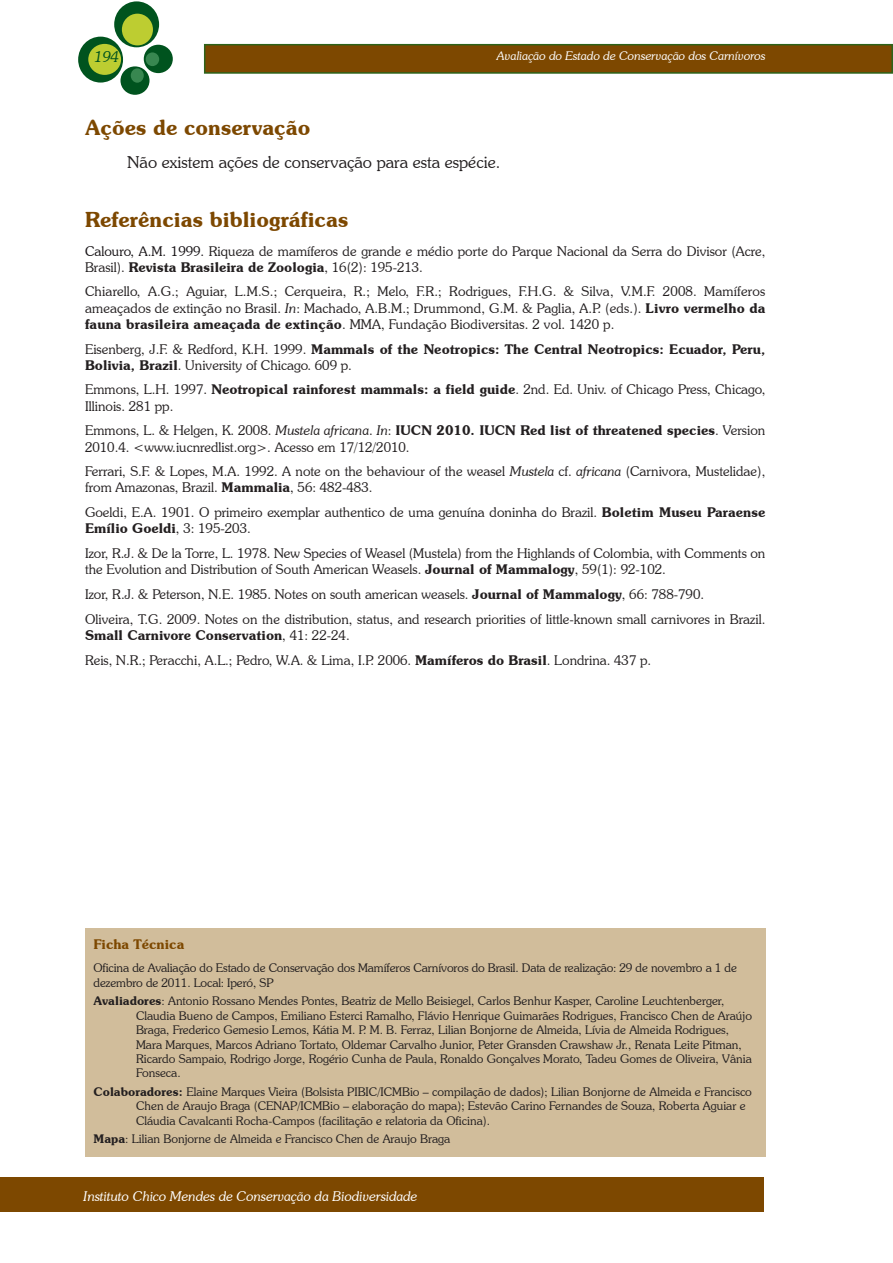
<style>
.page{position:relative;width:893px;height:1263px;background:#fff}
.page>*{position:absolute;margin:0;border:0;box-sizing:border-box;transform-origin:0 0}
.t1{font:600 21px "Souvenir IT Cby BT";color:#7d4800}
.t2{font:300 16.5px "Souvenir IT Cby BT";color:#231f20}
.t3{font:italic 300 15px "Souvenir IT Cby BT";color:#00531e}
.t4{font:300 13.5px/16.2px "Souvenir IT Cby BT";color:#231f20}
.t5{font:600 13.5px/16.2px "Souvenir IT Cby BT";color:#231f20}
.t6{font:italic 300 13.5px "Souvenir IT Cby BT";color:#fff}
.t7{font:600 13.5px "Souvenir IT Cby BT";color:#7d4800}
.t8{font:300 12px/14.4px "Souvenir IT Cby BT";color:#231f20}
.t9{font:italic 300 12px "Souvenir IT Cby BT";color:#fff}
.s1{color:#171316}
.s2{font-weight:600}
.s3{font-style:italic}
.s4{font-weight:300}
</style>
<div class="page">
<div style="left:205px;top:45px;width:687px;height:28px;background:#7d4800"></div>
<div style="left:204px;top:44px;width:689px;height:30px;border:2px solid #2d631a"></div>
<div style="left:114px;top:1px;width:45px;height:46px;background:#00531e;border-radius:50%"></div>
<div style="left:78px;top:37px;width:45px;height:46px;background:#00531e;border-radius:50%"></div>
<div style="left:144px;top:45px;width:29px;height:28px;background:#00531e;border-radius:50%"></div>
<div style="left:120px;top:66px;width:30px;height:29px;background:#00531e;border-radius:50%"></div>
<div style="left:122px;top:14px;width:31px;height:31px;background:#bdcd31;border-radius:50%"></div>
<div style="left:88px;top:44px;width:33px;height:31px;background:#bdcd31;border-radius:50%"></div>
<div style="left:146px;top:52px;width:13px;height:14px;background:#388750;border-radius:50%"></div>
<div style="left:131px;top:68px;width:13px;height:15px;background:#388750;border-radius:50%"></div>
<div style="left:0;top:1178px;width:764px;height:34px;background:#7d4800"></div>
<div style="left:85px;top:928px;width:680px;height:229px;background:#d1bd9b"></div>
<p class="t3" style="left:94px;top:48px;width:26px">194</p>
<p class="t9" style="left:497px;top:49px;width:270px">Avaliação do Estado de Conservação dos Carnívoros</p>
<h1 class="t1" style="left:85px;top:114px;width:227px">Ações de conservação</h1>
<p class="t2" style="left:128px;top:152px;width:374px">Não existem ações de conservação para esta espécie.</p>
<h1 class="t1" style="left:85px;top:206px;width:265px">Referências bibliográficas</h1>
<p class="t4" style="left:85px;top:242px;width:682px"><span class="s1">Calouro, A.M. 1999.</span> Riqueza de mamíferos de grande e médio porte do Parque Nacional da Serra do Divisor (Acre,<br>Brasil). <span class="s2">Revista Brasileira de Zoologia</span>, 16(2): 195-213.</p>
<p class="t4" style="left:85px;top:283px;width:682px;text-align:justify">Chiarello, A.G.; Aguiar, L.M.S.; Cerqueira, R.; Melo, F.R.; Rodrigues, F.H.G. &amp; Silva, V.M.F. 2008. Mamíferos ameaçados de extinção no Brasil. <span class="s3">In</span>: Machado, A.B.M.; Drummond, G.M. &amp; Paglia, A.P. (eds.). <span class="s2">Livro vermelho da fauna brasileira ameaçada de extinção</span>. MMA, Fundação Biodiversitas. 2 vol. 1420 p.</p>
<p class="t5" style="left:85px;top:340px;width:682px"><span class="s4">Eisenberg, J.F. &amp; Redford, K.H. 1999.</span> Mammals of the Neotropics: The Central Neotropics: Ecuador, Peru,<br>Bolivia, Brazil<span class="s4">. University of Chicago. 609 p.</span></p>
<p class="t4" style="left:85px;top:381px;width:682px">Emmons, L.H. 1997. <span class="s2">Neotropical rainforest mammals: a field guide</span>. 2nd. Ed. Univ. of Chicago Press, Chicago,<br>Illinois. 281 pp.</p>
<p class="t4" style="left:85px;top:422px;width:682px">Emmons, L. &amp; Helgen, K. 2008. <span class="s3">Mustela africana</span>. <span class="s3">In</span>: <span class="s2">IUCN 2010. IUCN Red list of threatened species</span>. Version<br>2010.4. &lt;www.iucnredlist.org&gt;. Acesso em 17/12/2010.</p>
<p class="t4" style="left:85px;top:463px;width:682px">Ferrari, S.F. &amp; Lopes, M.A. 1992. A note on the behaviour of the weasel <span class="s3">Mustela</span> cf. <span class="s3">africana</span> (Carnivora, Mustelidae), from Amazonas, Brazil. <span class="s2">Mammalia</span>, 56: 482-483.</p>
<p class="t4" style="left:85px;top:504px;width:682px">Goeldi, E.A. 1901. O primeiro exemplar authentico de uma genuína doninha do Brazil. <span class="s2">Boletim Museu Paraense<br>Emílio Goeldi</span>, 3: 195-203.</p>
<p class="t4" style="left:85px;top:545px;width:682px">Izor, R.J. &amp; De la Torre, L. 1978. New Species of Weasel (Mustela) from the Highlands of Colombia, with Comments on the Evolution and Distribution of South American Weasels. <span class="s2">Journal of Mammalogy</span>, 59(1): 92-102.</p>
<p class="t4" style="left:85px;top:582px;width:682px;line-height:24.8px">Izor, R.J. &amp; Peterson, N.E. 1985. Notes on south american weasels. <span class="s2">Journal of Mammalogy</span>, 66: 788-790.<br>Oliveira, T.G. 2009. Notes on the distribution, status, and research priorities of little-known small carnivores in Brazil.</p>
<p class="t4" style="left:85px;top:623px;width:568px;line-height:24.8px"><span class="s2">Small Carnivore Conservation</span>, 41: 22-24.<br>Reis, N.R.; Peracchi, A.L.; Pedro, W.A. &amp; Lima, I.P. 2006. <span class="s2">Mamíferos do Brasil</span>. Londrina. 437 p.</p>
<p class="t7" style="left:94px;top:936px;width:92px">Ficha Técnica</p>
<p class="t8" style="left:94px;top:961px;width:645px">Oficina de Avaliação do Estado de Conservação dos Mamíferos Carnívoros do Brasil. Data de realização: 29 de novembro a 1 de dezembro de 2011. Local: Iperó, SP</p>
<p class="t8" style="left:136px;top:994px;width:618px;text-indent:-43px"><span class="s2">Avaliadores</span>: Antonio Rossano Mendes Pontes, Beatriz de Mello Beisiegel, Carlos Benhur Kasper, Caroline Leuchtenberger, Claudia Bueno de Campos, Emiliano Esterci Ramalho, Flávio Henrique Guimarães Rodrigues, Francisco Chen de Araújo Braga, Frederico Gemesio Lemos, Kátia M. P. M. B. Ferraz, Lilian Bonjorne de Almeida, Lívia de Almeida Rodrigues, Mara Marques, Marcos Adriano Tortato, Oldemar Carvalho Junior, Peter Gransden Crawshaw Jr., Renata Leite Pitman, Ricardo Sampaio, Rodrigo Jorge, Rogério Cunha de Paula, Ronaldo Gonçalves Morato, Tadeu Gomes de Oliveira, Vânia Fonseca.</p>
<p class="t8" style="left:136px;top:1084px;width:617px;text-indent:-43px"><span class="s2">Colaboradores:</span> Elaine Marques Vieira (Bolsista PIBIC/ICMBio – compilação de dados); Lilian Bonjorne de Almeida e Francisco<br>Chen de Araujo Braga (CENAP/ICMBio – elaboração do mapa); Estevão Carino Fernandes de Souza, Roberta Aguiar e<br>Cláudia Cavalcanti Rocha-Campos (facilitação e relatoria da Oficina).</p>
<p class="t8" style="left:94px;top:1132px;width:358px"><span class="s2">Mapa</span>: Lilian Bonjorne de Almeida e Francisco Chen de Araujo Braga</p>
<p class="t6" style="left:84px;top:1188px;width:335px">Instituto Chico Mendes de Conservação da Biodiversidade</p>
</div>
